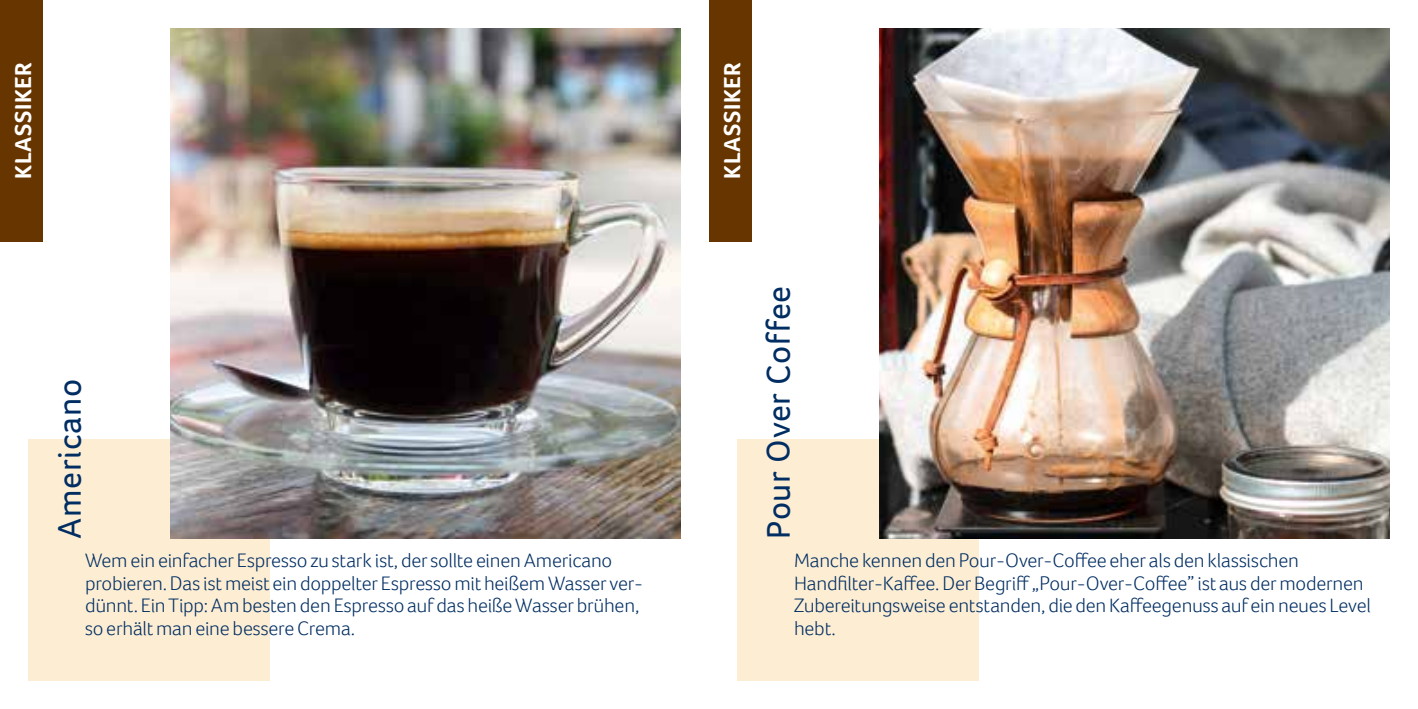
<style>
.page{position:relative;width:1418px;height:709px;background:#fff}
.page>*{position:absolute;margin:0;border:0;box-sizing:border-box;transform-origin:0 0}
.t1{font:33.75px "Foco";letter-spacing:.02em;color:#002d62}
.t2{font:700 23.75px "Foco";letter-spacing:.025em;color:#fff}
.t3{font:300 20px/22.5px "Foco";letter-spacing:-.015em;color:#002d62}
</style>
<div class="page">
<div style="left:28px;top:439px;width:241px;height:241px;background:#fcedd3"></div>
<div style="left:737px;top:439px;width:241px;height:241px;background:#fcedd3"></div>
<img style="left:170px;top:28px;width:510px;height:510px">
<img style="left:879px;top:28px;width:510px;height:511px">
<div style="left:0;top:0;width:43px;height:241px;background:#673600"></div>
<div style="left:709px;top:0;width:42px;height:241px;background:#673600"></div>
<p class="t2" style="left:7px;top:179px;width:118px;rotate:-90deg">KLASSIKER</p>
<h1 class="t1" style="left:47px;top:539px;width:161px;rotate:-90deg">Americano</h1>
<p class="t3" style="left:85px;top:549px;width:559px">Wem ein einfacher Espresso zu stark ist, der sollte einen Americano probieren. Das ist meist ein doppelter Espresso mit heißem Wasser ver&shy;dünnt. Ein Tipp: Am besten den Espresso auf das heiße Wasser brühen, so erhält man eine bessere Crema.</p>
<p class="t2" style="left:716px;top:179px;width:118px;rotate:-90deg">KLASSIKER</p>
<h1 class="t1" style="left:756px;top:539px;width:254px;rotate:-90deg">Pour Over Coffee</h1>
<p class="t3" style="left:794px;top:549px;width:578px">Manche kennen den Pour-Over-Coffee eher als den klassischen Handfilter-Kaffee. Der Begriff „Pour-Over-Coffee” ist aus der modernen Zubereitungsweise entstanden, die den Kaffeegenuss auf ein neues Level hebt.</p>
</div>
